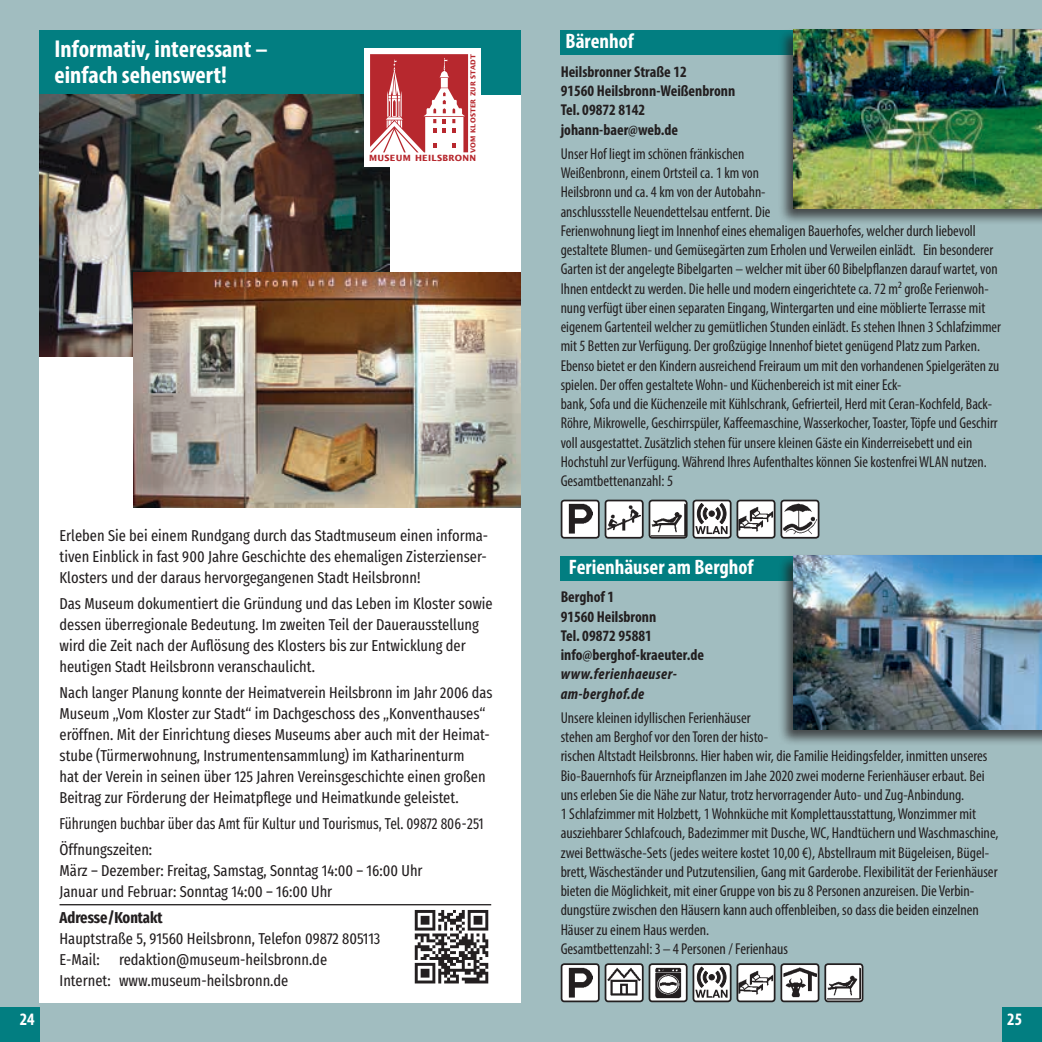
<style>
.page{position:relative;width:1042px;height:1042px;background:#a1bdc0}
.page>*{position:absolute;margin:0;border:0;box-sizing:border-box;transform-origin:0 0}
.t1{font:700 condensed 24.5px/26.2px "Myriad Pro";color:#fff}
.t2{font:700 condensed 21px "Myriad Pro";color:#fff}
.t3{font:700 condensed 17.5px "Myriad Pro";color:#fff}
.t4{font:condensed 15.75px/19.2px "Myriad Pro";color:#231f20}
.t5{font:15.75px/21px "Fira Sans Compressed";color:#231f20}
.t6{font:700 condensed 15.75px/19.2px "Myriad Pro";color:#231f20}
.t7{font:15.75px/25.9px "Fira Sans Compressed";color:#231f20;scale:.92 1}
.t8{font:italic 700 condensed 15.75px/19.2px "Myriad Pro";letter-spacing:.025em;color:#231f20}
.t9{font:700 15.75px "Fira Sans Compressed";color:#231f20}
.t10{font:700 8.58px "Lucida Sans";letter-spacing:.03em;color:#b7282e}
.t11{font:700 6.65px "Lucida Sans";letter-spacing:.02em;color:#b7282e}
</style>
<div class="page">
<div style="left:0;top:1007px;width:40px;height:35px;background:#027e81"></div>
<div style="left:1002px;top:1007px;width:40px;height:35px;background:#027e81"></div>
<div style="left:40px;top:94px;width:481px;height:908px;background:#fff"></div>
<div style="left:40px;top:30px;width:481px;height:64px;background:#027e81"></div>
<hr style="left:60px;top:904px;width:431px;height:1px;background:#231f20">
<img style="left:40px;top:94px;width:349px;height:263px">
<img style="left:134px;top:273px;width:387px;height:234px">
<div style="left:364px;top:49px;width:117px;height:118px;background:#fff"></div>
<svg style="left:370px;top:54px;width:98px;height:98px"></svg>
<svg style="left:414px;top:910px;width:75px;height:74px"></svg>
<svg style="left:415px;top:910px;width:73px;height:73px"></svg>
<div style="left:561px;top:556px;width:441px;height:24px;background:#027e81"></div>
<div style="left:561px;top:964px;width:38px;height:37px;background:#fff;border-radius:3px"></div>
<img style="left:569px;top:967px;width:24px;height:30px">
<div style="left:561px;top:963px;width:39px;height:39px;border:2px solid #231f20;border-radius:3px"></div>
<div style="left:737px;top:964px;width:37px;height:37px;background:#fff;border-radius:3px"></div>
<img style="left:739px;top:970px;width:33px;height:25px">
<div style="left:736px;top:963px;width:39px;height:39px;border:2px solid #231f20;border-radius:3px"></div>
<svg style="left:693px;top:964px;width:37px;height:37px"></svg>
<svg style="left:695px;top:967px;width:32px;height:30px"></svg>
<div style="left:692px;top:963px;width:39px;height:39px;border:2px solid #231f20;border-radius:3px"></div>
<svg style="left:605px;top:964px;width:38px;height:37px"></svg>
<img style="left:607px;top:968px;width:33px;height:27px">
<div style="left:604px;top:963px;width:39px;height:39px;border:2px solid #231f20;border-radius:3px"></div>
<div style="left:649px;top:964px;width:38px;height:37px;background:#fff;border-radius:3px"></div>
<img style="left:655px;top:967px;width:26px;height:32px">
<div style="left:648px;top:963px;width:39px;height:39px;border:2px solid #231f20;border-radius:3px"></div>
<div style="left:781px;top:964px;width:37px;height:37px;background:#fff;border-radius:3px"></div>
<img style="left:783px;top:967px;width:33px;height:30px">
<div style="left:780px;top:963px;width:39px;height:39px;border:2px solid #231f20;border-radius:3px"></div>
<img style="left:827px;top:966px;width:33px;height:33px">
<div style="left:824px;top:963px;width:39px;height:39px;border:2px solid #231f20;border-radius:3px"></div>
<div style="left:778px;top:554px;width:264px;height:192px;background:#231f20;opacity:.75"></div>
<img style="left:794px;top:556px;width:248px;height:173px">
<div style="left:561px;top:30px;width:441px;height:25px;background:#027e81"></div>
<div style="left:781px;top:500px;width:37px;height:38px;background:#fff;border-radius:3px"></div>
<img style="left:783px;top:504px;width:33px;height:30px">
<div style="left:780px;top:500px;width:39px;height:39px;border:2px solid #231f20;border-radius:3px"></div>
<div style="left:561px;top:500px;width:38px;height:38px;background:#fff;border-radius:3px"></div>
<img style="left:569px;top:503px;width:24px;height:30px">
<div style="left:561px;top:500px;width:39px;height:39px;border:2px solid #231f20;border-radius:3px"></div>
<div style="left:605px;top:500px;width:38px;height:38px;background:#fff;border-radius:3px"></div>
<img style="left:607px;top:505px;width:33px;height:25px">
<div style="left:604px;top:500px;width:39px;height:39px;border:2px solid #231f20;border-radius:3px"></div>
<div style="left:737px;top:500px;width:37px;height:38px;background:#fff;border-radius:3px"></div>
<img style="left:739px;top:507px;width:33px;height:24px">
<div style="left:736px;top:500px;width:39px;height:39px;border:2px solid #231f20;border-radius:3px"></div>
<svg style="left:693px;top:500px;width:37px;height:38px"></svg>
<svg style="left:695px;top:503px;width:32px;height:31px"></svg>
<div style="left:692px;top:500px;width:39px;height:39px;border:2px solid #231f20;border-radius:3px"></div>
<img style="left:651px;top:503px;width:33px;height:33px">
<div style="left:648px;top:500px;width:39px;height:39px;border:2px solid #231f20;border-radius:3px"></div>
<div style="left:778px;top:28px;width:264px;height:198px;background:#231f20;opacity:.75"></div>
<img style="left:794px;top:30px;width:248px;height:178px">
<h1 class="t1" style="left:55px;top:35px;width:214px">Informativ, interessant – einfach sehenswert!</h1>
<p class="t11" style="left:469px;top:153px;width:100px;rotate:-90deg">VOM KLOSTER ZUR STADT</p>
<p class="t10" style="left:369px;top:153px;width:109px">MUSEUM HEILSBRONN</p>
<p class="t5" style="left:60px;top:524px;width:430px;text-align:justify">Erleben Sie bei einem Rundgang durch das Stadtmuseum einen informa&shy;tiven Einblick in fast 900 Jahre Geschichte des ehemaligen Zisterzienser-Klosters und der daraus hervorgegangenen Stadt Heilsbronn!</p>
<p class="t5" style="left:60px;top:592px;width:435px">Das Museum dokumentiert die Gründung und das Leben im Kloster sowie dessen überregionale Bedeutung. Im zweiten Teil der Dauerausstellung wird die Zeit nach der Auflösung des Klosters bis zur Entwicklung der heutigen Stadt Heilsbronn veranschaulicht.</p>
<p class="t5" style="left:60px;top:681px;width:434px">Nach langer Planung konnte der Heimatverein Heilsbronn im Jahr 2006 das Museum „Vom Kloster zur Stadt“ im Dachgeschoss des „Konventhauses“ eröffnen. Mit der Einrichtung dieses Museums aber auch mit der Heimat&shy;stube (Türmerwohnung, Instrumentensammlung) im Katharinenturm<br>hat der Verein in seinen über 125 Jahren Vereinsgeschichte einen großen Beitrag zur Förderung der Heimatpflege und Heimatkunde geleistet.</p>
<p class="t7" style="left:60px;top:810px;width:462px">Führungen buchbar über das Amt für Kultur und Tourismus, Tel. 09872 806-251<br>Öffnungszeiten:</p>
<p class="t5" style="left:60px;top:859px;width:365px">März – Dezember: Freitag, Samstag, Sonntag 14:00 – 16:00 Uhr<br>Januar und Februar: Sonntag 14:00 – 16:00 Uhr</p>
<p class="t9" style="left:60px;top:904px;width:105px">Adresse/Kontakt</p>
<p class="t5" style="left:60px;top:927px;width:322px">Hauptstraße 5, 91560 Heilsbronn, Telefon 09872 805113<br>E-Mail: redaktion@museum-heilsbronn.de<br>Internet: www.museum-heilsbronn.de</p>
<h2 class="t2" style="left:566px;top:28px;width:70px">Bärenhof</h2>
<p class="t6" style="left:561px;top:62px;width:176px">Heilsbronner Straße 12<br>91560 Heilsbronn-Weißenbronn<br>Tel. 09872 8142 johann-baer@web.de</p>
<p class="t4" style="left:561px;top:144px;width:442px">Unser Hof liegt im schönen fränkischen<br>Weißenbronn, einem Ortsteil ca. 1 km von<br>Heilsbronn und ca. 4 km von der Autobahn-<br>anschlussstelle Neuendettelsau entfernt. Die<br>Ferienwohnung liegt im Innenhof eines ehemaligen Bauerhofes, welcher durch liebevoll gestaltete Blumen- und Gemüsegärten zum Erholen und Verweilen einlädt. Ein besonderer Garten ist der angelegte Bibelgarten – welcher mit über 60 Bibelpflanzen darauf wartet, von Ihnen entdeckt zu werden. Die helle und modern eingerichtete ca. 72 m2 große Ferienwoh&shy;nung verfügt über einen separaten Eingang, Wintergarten und eine möblierte Terrasse mit eigenem Gartenteil welcher zu gemütlichen Stunden einlädt. Es stehen Ihnen 3 Schlafzimmer mit 5 Betten zur Verfügung. Der großzügige Innenhof bietet genügend Platz zum Parken.<br>Ebenso bietet er den Kindern ausreichend Freiraum um mit den vorhandenen Spielgeräten zu spielen. Der offen gestaltete Wohn- und Küchenbereich ist mit einer Eck-<br>bank, Sofa und die Küchenzeile mit Kühlschrank, Gefrierteil, Herd mit Ceran-Kochfeld, Back-Röhre, Mikrowelle, Geschirrspüler, Kaffeemaschine, Wasserkocher, Toaster, Töpfe und Geschirr voll ausgestattet. Zusätzlich stehen für unsere kleinen Gäste ein Kinderreisebett und ein Hochstuhl zur Verfügung. Während Ihres Aufenthaltes können Sie kostenfrei WLAN nutzen.<br>Gesamtbettenanzahl: 5</p>
<h2 class="t2" style="left:569px;top:554px;width:187px">Ferienhäuser am Berghof</h2>
<p class="t6" style="left:561px;top:587px;width:145px">Berghof 1<br>91560 Heilsbronn<br>Tel. 09872 95881 info@berghof-kraeuter.de</p>
<p class="t8" style="left:561px;top:664px;width:118px">www.ferienhaeuser&shy;am-berghof.de</p>
<p class="t4" style="left:561px;top:708px;width:439px">Unsere kleinen idyllischen Ferienhäuser<br>stehen am Berghof vor den Toren der histo-<br>rischen Altstadt Heilsbronns. Hier haben wir, die Familie Heidingsfelder, inmitten unseres Bio-Bauernhofs für Arzneipflanzen im Jahe 2020 zwei moderne Ferienhäuser erbaut. Bei uns erleben Sie die Nähe zur Natur, trotz hervorragender Auto- und Zug-Anbindung.<br>1 Schlafzimmer mit Holzbett, 1 Wohnküche mit Komplettausstattung, Wonzimmer mit ausziehbarer Schlafcouch, Badezimmer mit Dusche, WC, Handtüchern und Waschmaschine, zwei Bettwäsche-Sets (jedes weitere kostet 10,00 €), Abstellraum mit Bügeleisen, Bügel&shy;brett, Wäscheständer und Putzutensilien, Gang mit Garderobe. Flexibilität der Ferienhäuser bieten die Möglichkeit, mit einer Gruppe von bis zu 8 Personen anzureisen. Die Verbin&shy;dungstüre zwischen den Häusern kann auch offenbleiben, so dass die beiden einzelnen Häuser zu einem Haus werden.<br>Gesamtbettenzahl: 3 – 4 Personen / Ferienhaus</p>
<p class="t3" style="left:20px;top:1008px;width:16px">24</p>
<p class="t3" style="left:1007px;top:1008px;width:16px">25</p>
</div>
